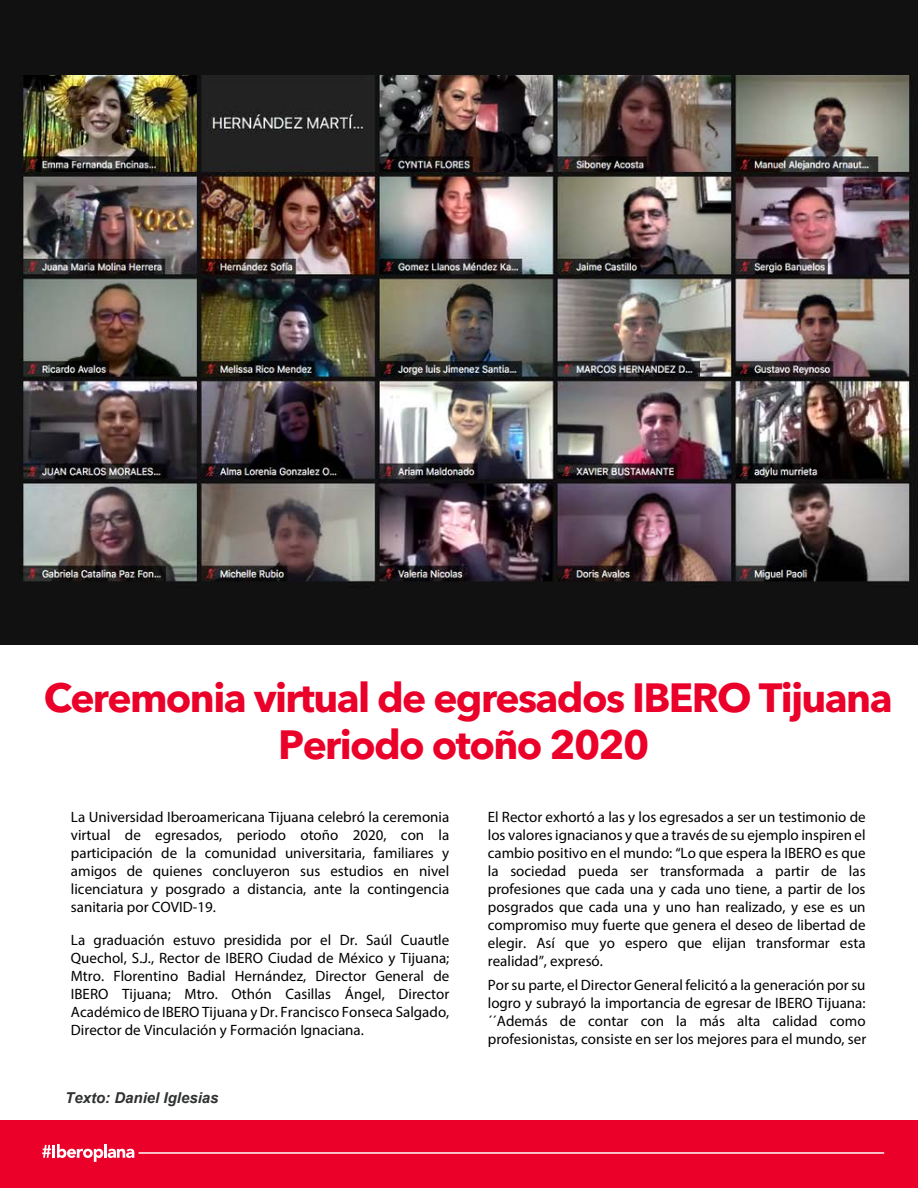
<style>
.page{position:relative;width:918px;height:1188px;background:#fff}
.page>*{position:absolute;margin:0;border:0;box-sizing:border-box;transform-origin:0 0}
.t1{font:700 40.5px/47.2px "Avenir Next LT Pro";letter-spacing:-.04em;color:#ea0029;text-align:center}
.t2{font:15px/18px "Myriad Pro";color:#000;text-align:justify}
.t3{font:italic 700 15px "Arial";color:#303131}
</style>
<div class="page">
<div style="left:1px;top:0;width:917px;height:645px;background:#111112"></div>
<div style="left:0;top:1120px;width:918px;height:68px;background:#ea0029"></div>
<hr style="left:139px;top:1152px;width:745px;height:2px;background:#fff">
<svg style="left:42px;top:1144px;width:92px;height:18px"></svg>
<img style="left:20px;top:75px;width:896px;height:507px">
<h1 class="t1" style="left:44px;top:674px;width:850px">Ceremonia virtual de egresados IBERO Tijuana<br>Periodo otoño 2020</h1>
<p class="t2" style="left:71px;top:807px;width:380px">La Universidad Iberoamericana Tijuana celebró la ceremonia virtual de egresados, periodo otoño 2020, con la participación de la comunidad universitaria, familiares y amigos de quienes concluyeron sus estudios en nivel licenciatura y posgrado a distancia, ante la contingencia sanitaria por COVID-19.</p>
<p class="t2" style="left:71px;top:930px;width:380px">La graduación estuvo presidida por el Dr. Saúl Cuautle Quechol, S.J., Rector de IBERO Ciudad de México y Tijuana; Mtro. Florentino Badial Hernández, Director General de IBERO Tijuana; Mtro. Othón Casillas Ángel, Director Académico de IBERO Tijuana y Dr. Francisco Fonseca Salgado, Director de Vinculación y Formación Ignaciana.</p>
<p class="t3" style="left:65px;top:1088px;width:155px">Texto: Daniel Iglesias</p>
<p class="t2" style="left:488px;top:808px;width:379px">El Rector exhortó a las y los egresados a ser un testimonio de los valores ignacianos y que a través de su ejemplo inspiren el cambio positivo en el mundo: “Lo que espera la IBERO es que la sociedad pueda ser transformada a partir de las profesiones que cada una y cada uno tiene, a partir de los posgrados que cada una y uno han realizado, y ese es un compromiso muy fuerte que genera el deseo de libertad de elegir. Así que yo espero que elijan transformar esta realidad”, expresó.</p>
<p class="t2" style="left:488px;top:976px;width:380px">Por su parte, el Director General felicitó a la generación por su logro y subrayó la importancia de egresar de IBERO Tijuana: ´´Además de contar con la más alta calidad como profesionistas, consiste en ser los mejores para el mundo, ser</p>
</div>
